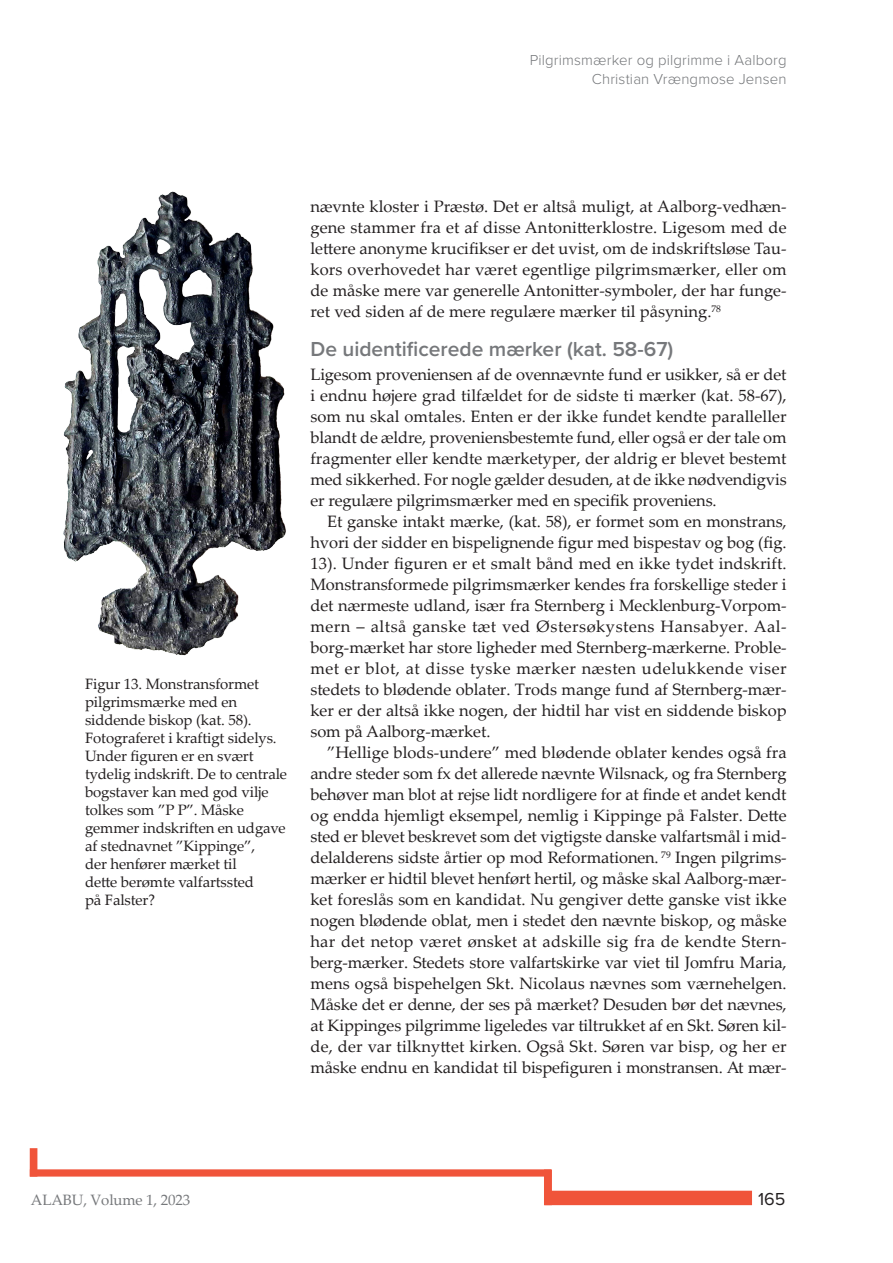
<style>
.page{position:relative;width:893px;height:1263px;background:#fff}
.page>*{position:absolute;margin:0;border:0;box-sizing:border-box;transform-origin:0 0}
.t1{font:600 21px "Proxima Nova";color:#76787b}
.t2{font:18px "Proxima Nova";color:#231f20}
.Normal_0{font:16.5px/21px "Palatino Linotype";letter-spacing:-.01em;color:#231f20;text-align:justify}
.Figurtekst{font:15px/18px "Palatino Linotype";letter-spacing:-.01em;color:#231f20}
.t3{font:300 15px/18.8px "Proxima Nova";letter-spacing:.01em;color:#76787b;text-align:right}
.t4{font:15px "Palatino Linotype";letter-spacing:-.01em;color:#76787b}
</style>
<div class="page">
<div style="left:544px;top:1191px;width:208px;height:14px;background:#f0543a"></div>
<div style="left:544px;top:1169px;width:8px;height:36px;background:#f0543a"></div>
<div style="left:30px;top:1169px;width:521px;height:7px;background:#f0543a"></div>
<div style="left:30px;top:1148px;width:7px;height:28px;background:#f0543a"></div>
<img style="left:63px;top:191px;width:223px;height:465px">
<p class="t3" style="left:530px;top:50px;width:258px">Pilgrimsmærker og pilgrimme i Aalborg<br>Christian Vrængmose Jensen</p>
<p class="Figurtekst" style="left:85px;top:674px;width:204px">Figur 13. Monstransformet pilgrimsmærke med en siddende biskop (kat. 58).<br>Fotograferet i kraftigt sidelys.<br>Under figuren er en svært tydelig indskrift. De to centrale bogstaver kan med god vilje tolkes som ”P P”. Måske gemmer indskriften en udgave af stednavnet ”Kippinge”,<br>der henfører mærket til<br>dette berømte valfartssted<br>på Falster?</p>
<p class="Normal_0" style="left:310px;top:196px;width:478px">nævnte kloster i Præstø. Det er altså muligt, at Aalborg-vedhæn&shy;gene stammer fra et af disse Antonitterklostre. Ligesom med de lettere anonyme krucifikser er det uvist, om de indskriftsløse Tau&shy;kors overhovedet har været egentlige pilgrimsmærker, eller om de måske mere var generelle Antonitter-symboler, der har funge&shy;ret ved siden af de mere regulære mærker til påsyning.<sup>78</sup></p>
<p class="t1" style="left:310px;top:334px;width:364px">De uidentificerede mærker (kat. 58-67)</p>
<p class="Normal_0" style="left:310px;top:364px;width:478px">Ligesom proveniensen af de ovennævnte fund er usikker, så er det i endnu højere grad tilfældet for de sidste ti mærker (kat. 58-67), som nu skal omtales. Enten er der ikke fundet kendte paralleller blandt de ældre, proveniensbestemte fund, eller også er der tale om fragmenter eller kendte mærketyper, der aldrig er blevet bestemt med sikkerhed. For nogle gælder desuden, at de ikke nødvendigvis er regulære pilgrimsmærker med en specifik proveniens.</p>
<p class="Normal_0" style="left:310px;top:511px;width:478px;text-indent:17px">Et ganske intakt mærke, (kat. 58), er formet som en monstrans, hvori der sidder en bispelignende figur med bispestav og bog (fig.<br>13). Under figuren er et smalt bånd med en ikke tydet indskrift.<br>Monstransformede pilgrimsmærker kendes fra forskellige steder i det nærmeste udland, især fra Sternberg i Mecklenburg-Vorpom&shy;mern – altså ganske tæt ved Østersøkystens Hansabyer. Aal&shy;borg-mærket har store ligheder med Sternberg-mærkerne. Proble&shy;met er blot, at disse tyske mærker næsten udelukkende viser stedets to blødende oblater. Trods mange fund af Sternberg-mær&shy;ker er der altså ikke nogen, der hidtil har vist en siddende biskop som på Aalborg-mærket.</p>
<p class="Normal_0" style="left:310px;top:742px;width:478px;text-indent:17px">”Hellige blods-undere” med blødende oblater kendes også fra andre steder som fx det allerede nævnte Wilsnack, og fra Sternberg behøver man blot at rejse lidt nordligere for at finde et andet kendt og endda hjemligt eksempel, nemlig i Kippinge på Falster. Dette sted er blevet beskrevet som det vigtigste danske valfartsmål i mid&shy;delalderens sidste årtier op mod Reformationen. <sup>79</sup> Ingen pilgrims&shy;mærker er hidtil blevet henført hertil, og måske skal Aalborg-mær&shy;ket foreslås som en kandidat. Nu gengiver dette ganske vist ikke nogen blødende oblat, men i stedet den nævnte biskop, og måske har det netop været ønsket at adskille sig fra de kendte Stern&shy;berg-mærker. Stedets store valfartskirke var viet til Jomfru Maria, mens også bispehelgen Skt. Nicolaus nævnes som værnehelgen.<br>Måske det er denne, der ses på mærket? Desuden bør det nævnes, at Kippinges pilgrimme ligeledes var tiltrukket af en Skt. Søren kil&shy;de, der var tilknyttet kirken. Også Skt. Søren var bisp, og her er måske endnu en kandidat til bispefiguren i monstransen. At mær-</p>
<p class="t4" style="left:31px;top:1189px;width:161px">ALABU, Volume 1, 2023</p>
<p class="t2" style="left:758px;top:1185px;width:29px">165</p>
</div>
